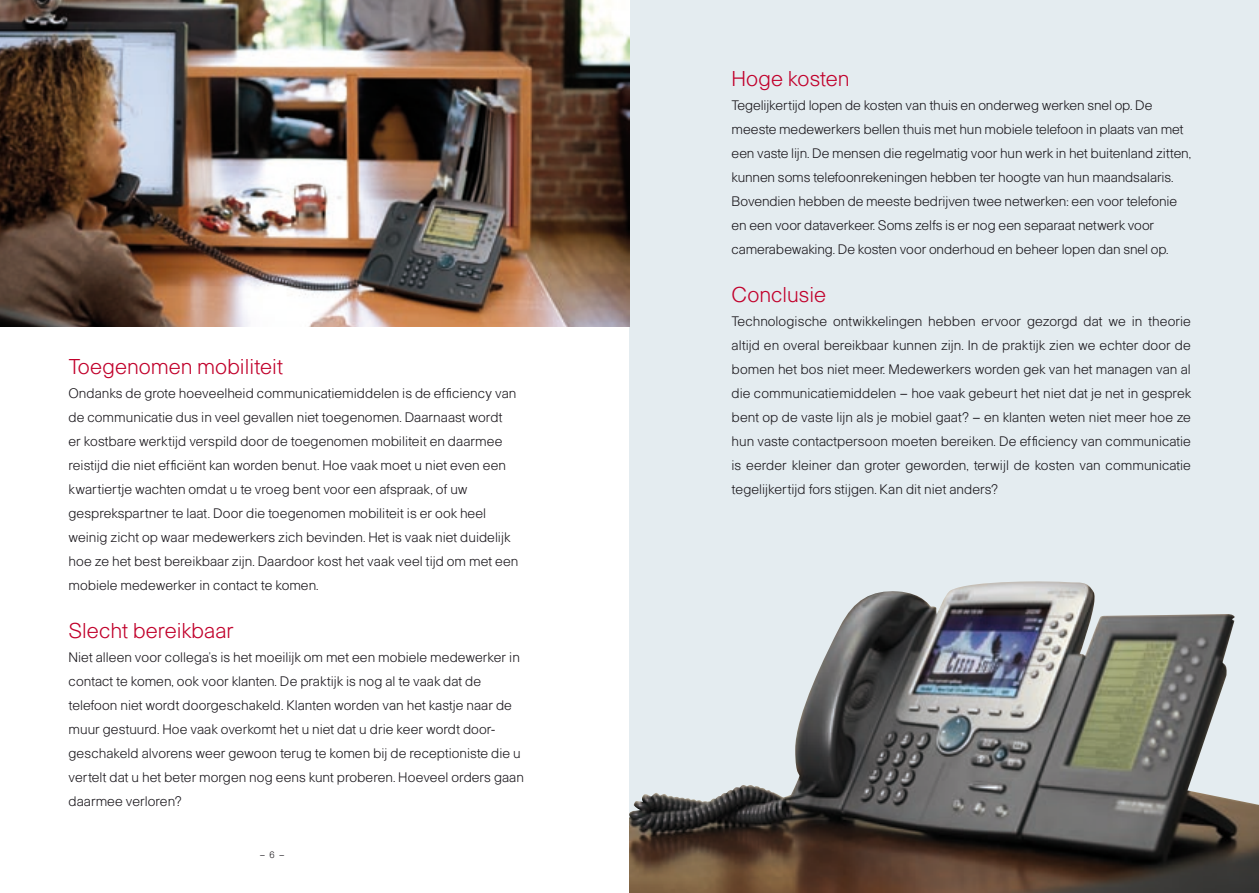
<style>
.page{position:relative;width:1259px;height:893px;background:#fff}
.page>*{position:absolute;margin:0;border:0;box-sizing:border-box;transform-origin:0 0}
.t1{font:300 21px "Cisco";color:#c1002b}
.t2{font:300 13.5px/24px "Cisco";color:#1a171c}
.t3{font:300 9px "Cisco";color:#1a171c}
</style>
<div class="page">
<div style="left:629px;top:0;width:630px;height:893px;background:#e4ecf0"></div>
<img style="left:0;top:0;width:629px;height:326px">
<img style="left:629px;top:581px;width:630px;height:312px">
<svg style="left:984px;top:851px;width:4px;height:6px"></svg>
<h1 class="t1" style="left:69px;top:354px;width:216px">Toegenomen mobiliteit</h1>
<p class="t2" style="left:69px;top:381px;width:451px">Ondanks de grote hoeveelheid communicatiemiddelen is de efficiency van de communicatie dus in veel gevallen niet toegenomen. Daarnaast wordt<br>er kostbare werktijd verspild door de toegenomen mobiliteit en daarmee reistijd die niet efficiënt kan worden benut. Hoe vaak moet u niet even een kwartiertje wachten omdat u te vroeg bent voor een afspraak, of uw gesprekspartner te laat. Door die toegenomen mobiliteit is er ook heel weinig zicht op waar medewerkers zich bevinden. Het is vaak niet duidelijk hoe ze het best bereikbaar zijn. Daardoor kost het vaak veel tijd om met een mobiele medewerker in contact te komen.</p>
<h1 class="t1" style="left:69px;top:618px;width:167px">Slecht bereikbaar</h1>
<p class="t2" style="left:69px;top:645px;width:457px">Niet alleen voor collega’s is het moeilijk om met een mobiele medewerker in contact te komen, ook voor klanten. De praktijk is nog al te vaak dat de telefoon niet wordt doorgeschakeld. Klanten worden van het kastje naar de muur gestuurd. Hoe vaak overkomt het u niet dat u drie keer wordt door&shy;geschakeld alvorens weer gewoon terug te komen bij de receptioniste die u vertelt dat u het beter morgen nog eens kunt proberen. Hoeveel orders gaan daarmee verloren?</p>
<p class="t3" style="left:260px;top:849px;width:26px">– –</p>
<h1 class="t1" style="left:731px;top:66px;width:120px">Hoge kosten</h1>
<p class="t2" style="left:731px;top:93px;width:461px">Tegelijkertijd lopen de kosten van thuis en onderweg werken snel op. De meeste medewerkers bellen thuis met hun mobiele telefoon in plaats van met een vaste lijn. De mensen die regelmatig voor hun werk in het buitenland zitten, kunnen soms telefoonrekeningen hebben ter hoogte van hun maand-salaris.<br>Bovendien hebben de meeste bedrijven twee netwerken: een voor telefonie en een voor dataverkeer. Soms zelfs is er nog een separaat netwerk voor camerabewaking. De kosten voor onderhoud en beheer lopen dan snel op.</p>
<h1 class="t1" style="left:731px;top:282px;width:96px">Conclusie</h1>
<p class="t2" style="left:731px;top:309px;width:461px;text-align:justify">Technologische ontwikkelingen hebben ervoor gezorgd dat we in theorie altijd en overal bereikbaar kunnen zijn. In de praktijk zien we echter door de bomen het bos niet meer. Medewerkers worden gek van het managen van al die communicatiemiddelen – hoe vaak gebeurt het niet dat je net in gesprek bent op de vaste lijn als je mobiel gaat? – en klanten weten niet meer hoe ze hun vaste contactpersoon moeten bereiken. De efficiency van commun- icatie is eerder kleiner dan groter geworden, terwijl de kosten van communicatie tegelijkertijd fors stijgen. Kan dit niet anders?</p>
</div>
